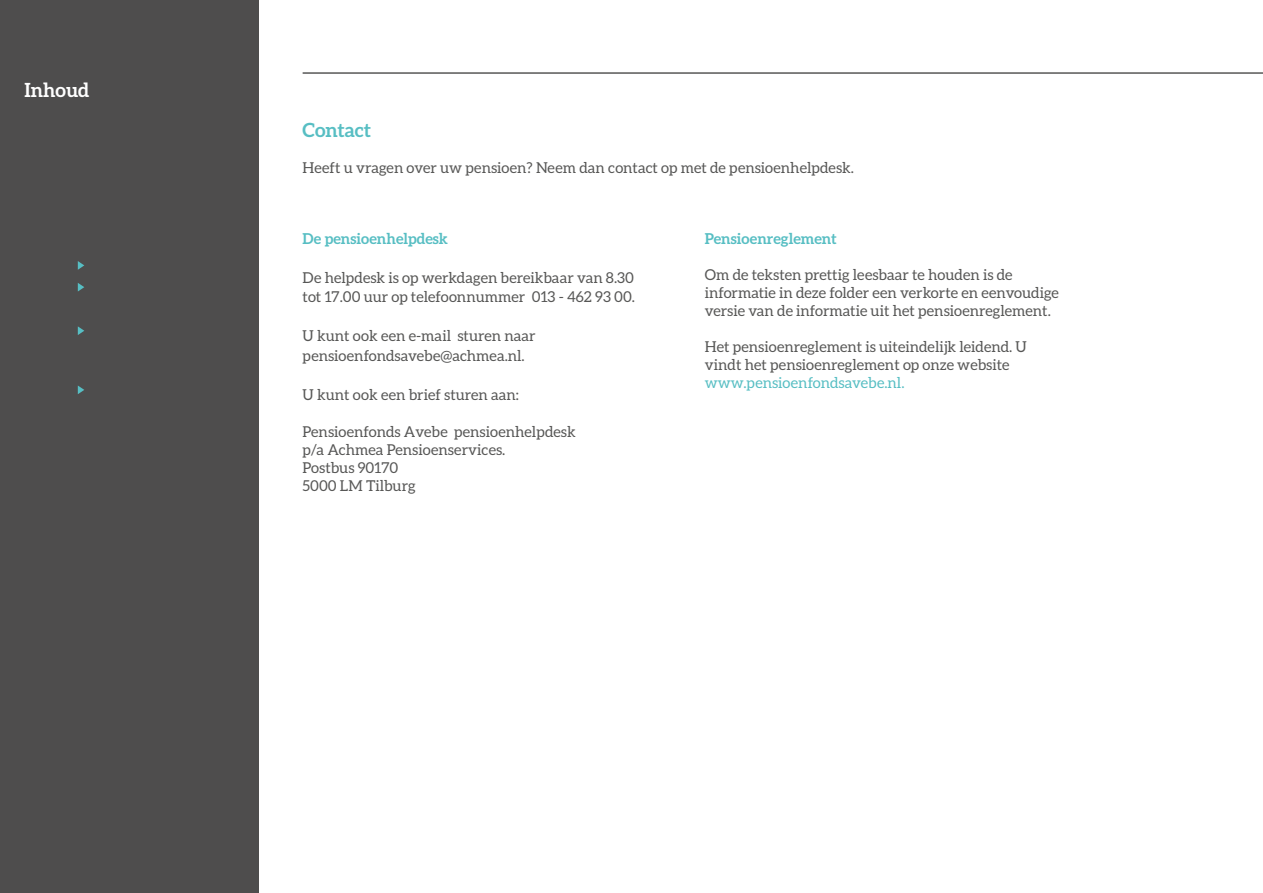
<style>
.page{position:relative;width:1263px;height:893px;background:#fff}
.page>*{position:absolute;margin:0;border:0;box-sizing:border-box;transform-origin:0 0}
.t1{font:700 19.5px "Aleo";color:#57bec3}
.t2{font:700 19.5px "Aleo";color:#fff}
.t3{font:15px/18px "Aleo";color:#575756}
.t4{font:700 15px "Aleo";color:#57bec3}
.t5{font:15px "Aleo";color:#57bec3}
</style>
<div class="page">
<div style="left:0;top:0;width:259px;height:893px;background:#4e4d4d"></div>
<hr style="left:303px;top:72px;width:960px;height:2px;background:#575756">
<svg style="left:78px;top:283px;width:6px;height:9px"></svg>
<svg style="left:78px;top:261px;width:6px;height:9px"></svg>
<svg style="left:78px;top:326px;width:6px;height:9px"></svg>
<svg style="left:78px;top:385px;width:6px;height:9px"></svg>
<h1 class="t2" style="left:24px;top:78px;width:67px">Inhoud</h1>
<h1 class="t1" style="left:303px;top:119px;width:70px">Contact</h1>
<p class="t3" style="left:303px;top:158px;width:553px">Heeft u vragen over uw pensioen? Neem dan contact op met de pensioenhelpdesk.</p>
<p class="t4" style="left:303px;top:230px;width:147px">De pensioenhelpdesk</p>
<p class="t3" style="left:303px;top:267px;width:334px;line-height:19.5px">De helpdesk is op werkdagen bereikbaar van 8.30 tot 17.00 uur op telefoonnummer 013 - 462 93 00.</p>
<p class="t3" style="left:303px;top:326px;width:235px;line-height:19.5px">U kunt ook een e-mail sturen naar pensioenfondsavebe@achmea.nl.</p>
<p class="t3" style="left:303px;top:385px;width:218px">U kunt ook een brief sturen aan:</p>
<p class="t3" style="left:303px;top:423px;width:275px">Pensioenfonds Avebe pensioenhelpdesk p/a Achmea Pensioenservices.<br>Postbus 90170<br>5000 LM Tilburg</p>
<p class="t4" style="left:705px;top:230px;width:134px">Pensioenreglement</p>
<p class="t3" style="left:705px;top:265px;width:356px">Om de teksten prettig leesbaar te houden is de informatie in deze folder een verkorte en eenvoudige versie van de informatie uit het pensioenreglement.</p>
<p class="t3" style="left:705px;top:337px;width:323px">Het pensioenreglement is uiteindelijk leidend. U vindt het pensioenreglement op onze website</p>
<p class="t5" style="left:705px;top:374px;width:201px">www.pensioenfondsavebe.nl.</p>
</div>
